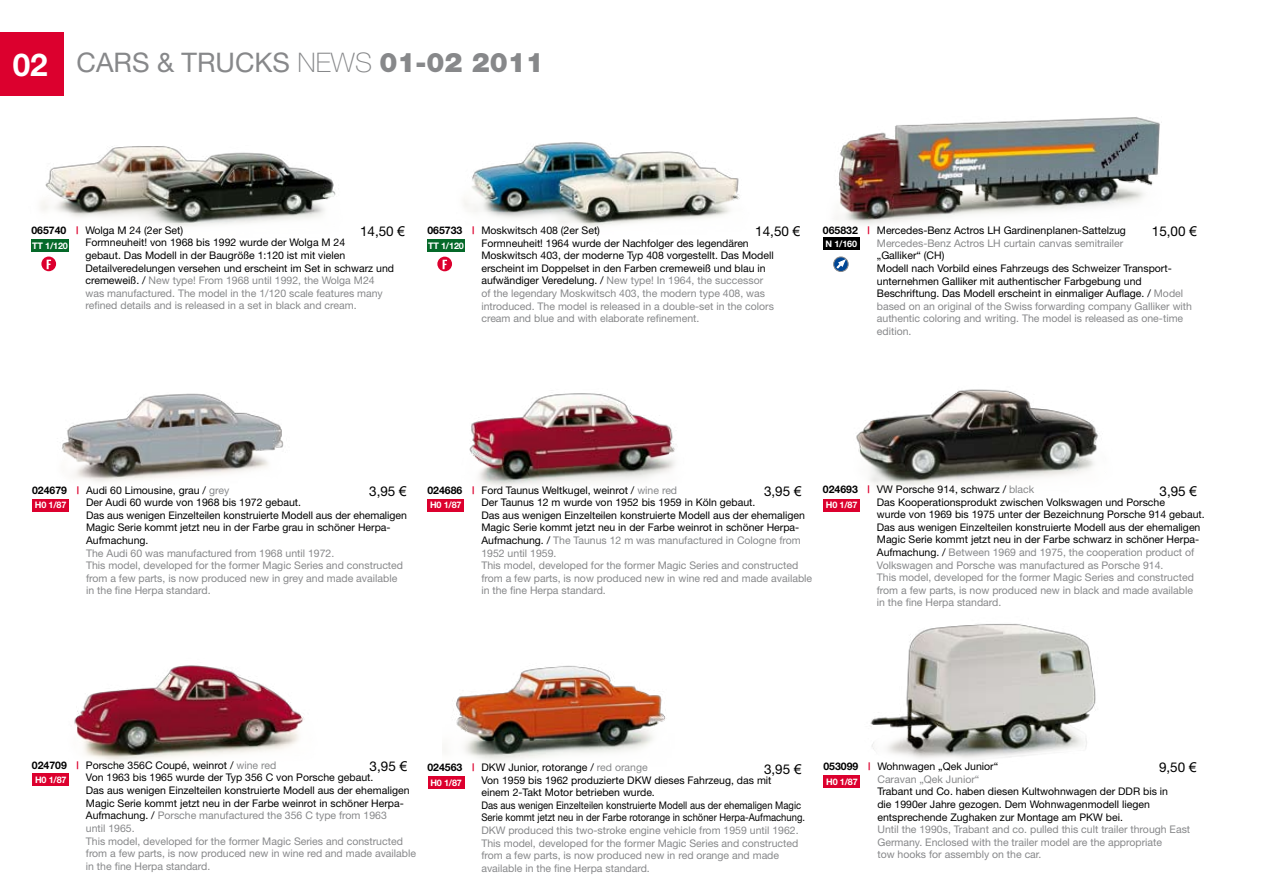
<style>
.page{position:relative;width:1263px;height:893px;background:#fff}
.page>*{position:absolute;margin:0;border:0;box-sizing:border-box;transform-origin:0 0}
.t1{font:700 31.5px "Helvetica Neue";color:#fff}
.t2{font:27px "Helvetica Neue";color:#87888a}
.t3{font:13.5px "Helvetica Neue";color:#000}
.t4{font:10.5px/12.6px "Helvetica Neue";color:#000}
.t5{font:10.5px/12.6px "Helvetica Neue";color:#87888a}
.t6{font:700 9px "Helvetica Neue";letter-spacing:-.02em;color:#fff}
.s1{font-weight:100}
.s2{font-weight:900}
.s3{font-weight:700}
.s4{font-weight:700;color:#dc002e}
.s5{color:#87888a}
.s6{font-family:"Arial"}
</style>
<div class="page">
<img style="left:464px;top:142px;width:276px;height:85px">
<img style="left:856px;top:389px;width:242px;height:97px">
<img style="left:469px;top:393px;width:208px;height:93px">
<img style="left:62px;top:393px;width:222px;height:89px">
<img style="left:848px;top:624px;width:248px;height:152px">
<img style="left:453px;top:665px;width:213px;height:96px">
<img style="left:74px;top:665px;width:230px;height:96px">
<img style="left:41px;top:146px;width:295px;height:80px">
<img style="left:838px;top:117px;width:324px;height:108px">
<div style="left:0;top:32px;width:64px;height:64px;background:#dc002e"></div>
<div style="left:823px;top:499px;width:37px;height:12px;background:#dc002e"></div>
<div style="left:32px;top:499px;width:37px;height:12px;background:#dc002e"></div>
<div style="left:823px;top:776px;width:37px;height:12px;background:#dc002e"></div>
<div style="left:428px;top:777px;width:36px;height:12px;background:#dc002e"></div>
<div style="left:427px;top:499px;width:37px;height:12px;background:#dc002e"></div>
<div style="left:32px;top:773px;width:37px;height:12px;background:#dc002e"></div>
<div style="left:427px;top:240px;width:37px;height:12px;background:#056929"></div>
<svg style="left:437px;top:257px;width:15px;height:14px"></svg>
<svg style="left:443px;top:260px;width:4px;height:9px"></svg>
<div style="left:31px;top:240px;width:37px;height:12px;background:#056929"></div>
<svg style="left:41px;top:257px;width:15px;height:14px"></svg>
<svg style="left:47px;top:260px;width:4px;height:9px"></svg>
<div style="left:823px;top:238px;width:37px;height:12px;background:#000"></div>
<svg style="left:834px;top:257px;width:14px;height:14px"></svg>
<div style="left:833px;top:257px;width:15px;height:15px;border:1px solid #87888a;border-radius:50%"></div>
<svg style="left:834px;top:260px;width:11px;height:11px"></svg>
<h1 class="t1" style="left:13px;top:45px;width:37px">02</h1>
<h2 class="t2" style="left:77px;top:47px;width:469px">CARS &amp; TRUCKS <span class="s1">NEWS</span> <span class="s2">01-02 2011</span></h2>
<p class="t4" style="left:85px;top:224px;width:310px;text-indent:-54px"><span class="s3">065740</span> <span class="s4">|</span> Wolga M 24 (2er Set)<br>Formneuheit! von 1968 bis 1992 wurde der Wolga M 24<br>gebaut. Das Modell in der Baugröße 1:120 ist mit vielen Detailveredelungen versehen und erscheint im Set in schwarz und cremeweiß. / <span class="s5">New type! From 1968 until 1992, the Wolga M24 was manufactured. The model in the 1/120 scale features many refined details and is released in a set in black and cream.</span></p>
<p class="t3" style="left:360px;top:223px;width:47px">14,50 <span class="s6">€</span></p>
<p class="t3" style="left:1152px;top:223px;width:47px">15,00 <span class="s6">€</span></p>
<p class="t3" style="left:755px;top:223px;width:47px">14,50 <span class="s6">€</span></p>
<p class="t4" style="left:481px;top:224px;width:294px;text-indent:-54px"><span class="s3">065733</span> <span class="s4">|</span> Moskwitsch 408 (2er Set)<br>Formneuheit! 1964 wurde der Nachfolger des legendären Moskwitsch 403, der moderne Typ 408 vorgestellt. Das Modell erscheint im Doppelset in den Farben cremeweiß und blau in aufwändiger Veredelung. / <span class="s5">New type! In 1964, the successor of the legendary Moskwitsch 403, the modern type 408, was introduced. The model is released in a double-set in the colors cream and blue and with elaborate refinement.</span></p>
<p class="t4" style="left:823px;top:224px;width:305px;text-align:right"><span class="s3">065832</span> <span class="s4">|</span> Mercedes-Benz Actros LH Gardinenplanen-Sattelzug<br><span class="s5">Mercedes-Benz Actros LH curtain canvas semitrailer</span></p>
<p class="t4" style="left:877px;top:249px;width:317px">„Galliker“ (CH)<br>Modell nach Vorbild eines Fahrzeugs des Schweizer Transport&shy;unternehmen Galliker mit authentischer Farbgebung und Beschriftung. Das Modell erscheint in einmaliger Auflage. / <span class="s5">Model based on an original of the Swiss forwarding company Galliker with authentic coloring and writing. The model is released as one-time edition.</span></p>
<p class="t6" style="left:32px;top:240px;width:37px">TT 1/120</p>
<p class="t6" style="left:428px;top:240px;width:37px">TT 1/120</p>
<p class="t6" style="left:826px;top:238px;width:33px">N 1/160</p>
<p class="t4" style="left:877px;top:483px;width:329px;text-indent:-54px"><span class="s3">024693</span> <span class="s4">|</span> VW Porsche 914, schwarz / <span class="s5">black<br></span>Das Kooperationsprodukt zwischen Volkswagen und Porsche<br>wurde von 1969 bis 1975 unter der Bezeichnung Porsche 914 gebaut.<br>Das aus wenigen Einzelteilen konstruierte Modell aus der ehemaligen Magic Serie kommt jetzt neu in der Farbe schwarz in schöner Herpa-Aufmachung. / <span class="s5">Between 1969 and 1975, the cooperation product of Volkswagen and Porsche was manufactured as Porsche 914.<br>This model, developed for the former Magic Series and constructed from a few parts, is now produced new in black and made available<br>in the fine Herpa standard.</span></p>
<p class="t4" style="left:481px;top:483px;width:332px;text-indent:-54px"><span class="s3">024686</span> <span class="s4">|</span> Ford Taunus Weltkugel, weinrot / <span class="s5">wine red<br></span>Der Taunus 12 m wurde von 1952 bis 1959 in Köln gebaut.<br>Das aus wenigen Einzelteilen konstruierte Modell aus der ehemaligen Magic Serie kommt jetzt neu in der Farbe weinrot in schöner Herpa-Aufmachung. / <span class="s5">The Taunus 12 m was manufactured in Cologne from 1952 until 1959.<br>This model, developed for the former Magic Series and constructed from a few parts, is now produced new in wine red and made available in the fine Herpa standard.</span></p>
<p class="t3" style="left:1159px;top:483px;width:39px">3,95 <span class="s6">€</span></p>
<p class="t4" style="left:86px;top:483px;width:322px;text-indent:-54px"><span class="s3">024679</span> <span class="s4">|</span> Audi 60 Limousine, grau / <span class="s5">grey<br></span>Der Audi 60 wurde von 1968 bis 1972 gebaut.<br>Das aus wenigen Einzelteilen konstruierte Modell aus der ehemaligen Magic Serie kommt jetzt neu in der Farbe grau in schöner Herpa-Aufmachung.</p>
<p class="t5" style="left:86px;top:546px;width:319px">The Audi 60 was manufactured from 1968 until 1972.<br>This model, developed for the former Magic Series and constructed from a few parts, is now produced new in grey and made available in the fine Herpa standard.</p>
<p class="t3" style="left:369px;top:483px;width:39px">3,95 <span class="s6">€</span></p>
<p class="t3" style="left:764px;top:483px;width:39px">3,95 <span class="s6">€</span></p>
<p class="t6" style="left:35px;top:500px;width:33px">H0 1/87</p>
<p class="t6" style="left:826px;top:500px;width:33px">H0 1/87</p>
<p class="t6" style="left:430px;top:500px;width:33px">H0 1/87</p>
<p class="t4" style="left:86px;top:759px;width:332px;text-indent:-54px"><span class="s3">024709</span> <span class="s4">|</span> Porsche 356C Coupé, weinrot / <span class="s5">wine red<br></span>Von 1963 bis 1965 wurde der Typ 356 C von Porsche gebaut.<br>Das aus wenigen Einzelteilen konstruierte Modell aus der ehemaligen Magic Serie kommt jetzt neu in der Farbe weinrot in schöner Herpa-Aufmachung. / <span class="s5">Porsche manufactured the 356 C type from 1963<br>until 1965.<br>This model, developed for the former Magic Series and constructed from a few parts, is now produced new in wine red and made available in the fine Herpa standard.</span></p>
<p class="t3" style="left:370px;top:758px;width:39px">3,95 <span class="s6">€</span></p>
<p class="t6" style="left:35px;top:774px;width:33px">H0 1/87</p>
<p class="t3" style="left:764px;top:761px;width:39px">3,95 <span class="s6">€</span></p>
<p class="t3" style="left:1159px;top:759px;width:39px">9,50 <span class="s6">€</span></p>
<p class="t4" style="left:877px;top:760px;width:122px;text-indent:-54px"><span class="s3">053099</span> <span class="s4">|</span> Wohnwagen „Qek Junior“<br><span class="s5">Caravan „Qek Junior“</span></p>
<p class="t4" style="left:877px;top:785px;width:292px">Trabant und Co. haben diesen Kultwohnwagen der DDR bis in die 1990er Jahre gezogen. Dem Wohnwagenmodell liegen entsprechende Zughaken zur Montage am PKW bei.</p>
<p class="t5" style="left:877px;top:823px;width:314px">Until the 1990s, Trabant and co. pulled this cult trailer through East<br>Germany. Enclosed with the trailer model are the appropriate<br>tow hooks for assembly on the car.</p>
<p class="t4" style="left:481px;top:761px;width:325px;text-indent:-54px"><span class="s3">024563</span> <span class="s4">|</span> DKW Junior, rotorange / <span class="s5">red orange<br></span>Von 1959 bis 1962 produzierte DKW dieses Fahrzeug, das mit<br>einem 2-Takt Motor betrieben wurde.<br>Das aus wenigen Einzelteilen konstruierte Modell aus der ehemaligen Magic Serie kommt jetzt neu in der Farbe rotorange in schöner Herpa-Aufmachung.</p>
<p class="t5" style="left:481px;top:824px;width:319px">DKW produced this two-stroke engine vehicle from 1959 until 1962.<br>This model, developed for the former Magic Series and constructed from a few parts, is now produced new in red orange and made available in the fine Herpa standard.</p>
<p class="t6" style="left:430px;top:777px;width:33px">H0 1/87</p>
<p class="t6" style="left:826px;top:776px;width:33px">H0 1/87</p>
</div>
